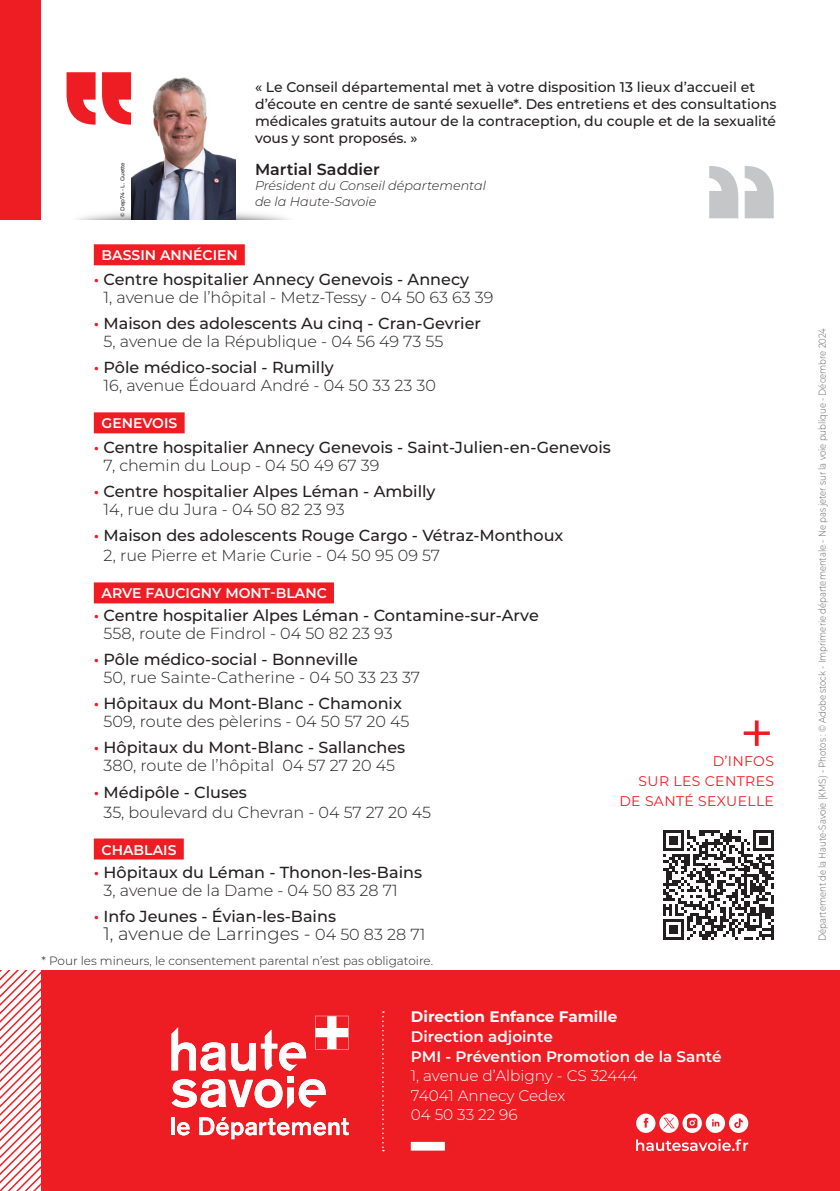
<style>
.page{position:relative;width:840px;height:1191px;background:#fff}
.page>*{position:absolute;margin:0;border:0;box-sizing:border-box;transform-origin:0 0}
.t1{font:60px "Montserrat";color:#ee1d23}
.t2{font:300 18px "Montserrat";color:#231f20}
.t3{font:500 16px/18px "Montserrat";color:#231f20}
.t4{font:300 16px/18px "Montserrat";color:#231f20}
.t5{font:600 16px "Montserrat";color:#231f20}
.t6{font:300 15.2px/19.6px "Montserrat";color:#fff}
.t7{font:600 15.2px/19.6px "Montserrat";color:#fff}
.t8{font:700 15.2px "Montserrat";color:#fff}
.t9{font:500 14px/17px "Montserrat";color:#231f20}
.t10{font:600 14px "Montserrat";color:#fff}
.t11{font:14px/20px "Montserrat";letter-spacing:.025em;color:#ee1d23;text-align:right}
.t12{font:italic 300 12.8px/15.2px "Montserrat";color:#231f20}
.t13{font:300 12px "Montserrat";color:#231f20}
.t14{font:300 10px "Montserrat";color:#636366;scale:.85 1}
.t15{font:500 5.6px "Montserrat";color:#231f20}
.s1{color:#ee1d23}
.s2{font-weight:600;color:#ee1d23}
.s3{font-weight:500}
.s4{font-weight:300}
.s5{font-size:16px}
</style>
<div class="page">
<svg style="left:709px;top:166px;width:64px;height:52px"></svg>
<div style="left:0;top:0;width:41px;height:220px;background:#ee1d23"></div>
<svg style="left:66px;top:72px;width:65px;height:53px"></svg>
<img style="left:131px;top:77px;width:105px;height:143px">
<div style="left:94px;top:244px;width:151px;height:21px;background:#ee1d23"></div>
<div style="left:94px;top:412px;width:90px;height:21px;background:#ee1d23"></div>
<div style="left:94px;top:582px;width:240px;height:21px;background:#ee1d23"></div>
<div style="left:94px;top:838px;width:90px;height:21px;background:#ee1d23"></div>
<div style="left:41px;top:970px;width:798px;height:221px;background:#ee1d23"></div>
<div style="left:410px;top:1141px;width:34px;height:9px;background:#fff"></div>
<svg style="left:382px;top:1011px;width:2px;height:140px"></svg>
<svg style="left:0;top:970px;width:41px;height:221px"></svg>
<svg style="left:636px;top:1139px;width:111px;height:12px"></svg>
<svg style="left:682px;top:1113px;width:19px;height:20px"></svg>
<svg style="left:686px;top:1117px;width:11px;height:11px"></svg>
<svg style="left:659px;top:1113px;width:19px;height:20px"></svg>
<svg style="left:635px;top:1113px;width:20px;height:20px"></svg>
<svg style="left:643px;top:1117px;width:5px;height:10px"></svg>
<svg style="left:705px;top:1113px;width:19px;height:20px"></svg>
<svg style="left:728px;top:1113px;width:19px;height:20px"></svg>
<svg style="left:733px;top:1118px;width:9px;height:10px"></svg>
<svg style="left:663px;top:1117px;width:11px;height:11px"></svg>
<svg style="left:171px;top:1079px;width:154px;height:29px"></svg>
<svg style="left:171px;top:1027px;width:135px;height:44px"></svg>
<div style="left:287px;top:1076px;width:7px;height:7px;background:#fff"></div>
<hr style="left:171px;top:1117px;width:3px;height:18px;background:#fff">
<svg style="left:177px;top:1122px;width:13px;height:13px"></svg>
<svg style="left:199px;top:1117px;width:149px;height:22px"></svg>
<svg style="left:315px;top:1015px;width:33px;height:34px"></svg>
<svg style="left:663px;top:830px;width:110px;height:110px"></svg>
<hr style="left:770px;top:925px;width:3px;height:15px;background:#231f20">
<p class="t9" style="left:255px;top:77px;width:522px">« Le Conseil départemental met à votre disposition 13 lieux d’accueil et d’écoute en centre de santé sexuelle*. Des entretiens et des consultations médicales gratuits autour de la contraception, du couple et de la sexualité vous y sont proposés. »</p>
<p class="t15" style="left:118px;top:217px;width:56px;rotate:-90deg">© Dep74 - L. Guette</p>
<p class="t10" style="left:101px;top:245px;width:145px">BASSIN ANNÉCIEN<span class="s1">..</span></p>
<p class="t4" style="left:103px;top:270px;width:391px;text-indent:-10px"><span class="s2">•</span> <span class="s3">Centre hospitalier Annecy Genevois - Annecy<br></span>1, avenue de l’hôpital - Metz-Tessy - 04 50 63 63 39</p>
<p class="t3" style="left:103px;top:314px;width:379px;text-indent:-10px"><span class="s2">•</span> Maison des adolescents Au cinq - Cran-Gevrier<br><span class="s4">5, avenue de la République - 04 56 49 73 55</span></p>
<p class="t4" style="left:103px;top:358px;width:333px;text-indent:-10px"><span class="s2">•</span> <span class="s3">Pôle médico-social - Rumilly<br></span>16, avenue Édouard André - 04 50 33 23 30</p>
<p class="t10" style="left:101px;top:413px;width:85px">GENEVOIS <span class="s1">.</span></p>
<p class="t3" style="left:103px;top:438px;width:508px;text-indent:-10px"><span class="s2">•</span> Centre hospitalier Annecy Genevois - Saint-Julien-en-Genevois<br><span class="s4">7, chemin du Loup - 04 50 49 67 39</span></p>
<p class="t3" style="left:103px;top:482px;width:333px;text-indent:-10px"><span class="s2">•</span> Centre hospitalier Alpes Léman - Ambilly<br><span class="s4">14, rue du Jura - 04 50 82 23 93</span></p>
<p class="t3" style="left:103px;top:525px;width:461px;line-height:20px;text-indent:-10px"><span class="s2">•</span> Maison des adolescents Rouge Cargo - Vétraz-Monthoux<br><span class="s4">2, rue Pierre et Marie Curie - 04 50 95 09 57</span></p>
<p class="t10" style="left:101px;top:583px;width:234px">ARVE FAUCIGNY MONT-BLANC<span class="s1">..</span></p>
<p class="t3" style="left:103px;top:606px;width:436px;text-indent:-10px"><span class="s2">•</span> Centre hospitalier Alpes Léman - Contamine-sur-Arve<br><span class="s4">558, route de Findrol - 04 50 82 23 93</span></p>
<p class="t4" style="left:103px;top:650px;width:318px;text-indent:-10px"><span class="s2">•</span> <span class="s3">Pôle médico-social - Bonneville<br></span>50, rue Sainte-Catherine - 04 50 33 23 37</p>
<p class="t4" style="left:103px;top:694px;width:307px;text-indent:-10px"><span class="s2">•</span> <span class="s3">Hôpitaux du Mont-Blanc - Chamonix<br></span>509, route des pèlerins - 04 50 57 20 45</p>
<p class="t3" style="left:94px;top:738px;width:313px;text-align:center"><span class="s2">•</span> Hôpitaux du Mont-Blanc - Sallanches<br><span class="s4">380, route de l’hôpital 04 57 27 20 45</span></p>
<p class="t4" style="left:103px;top:781px;width:329px;line-height:20px;text-indent:-10px"><span class="s2">•</span> <span class="s3">Médipôle - Cluses<br></span>35, boulevard du Chevran - 04 57 27 20 45</p>
<p class="t10" style="left:101px;top:839px;width:84px">CHABLAIS <span class="s1">.</span></p>
<p class="t3" style="left:103px;top:862px;width:320px;text-indent:-10px"><span class="s2">•</span> Hôpitaux du Léman - Thonon-les-Bains<br><span class="s4">3, avenue de la Dame - 04 50 83 28 71</span></p>
<p class="t3" style="left:94px;top:906px;width:243px"><span class="s2">•</span> Info Jeunes - Évian-les-Bains</p>
<p class="t2" style="left:104px;top:921px;width:323px">1, avenue de Larringes - <span class="s5">04 50 83 28 71</span></p>
<p class="t5" style="left:255px;top:158px;width:126px">Martial Saddier</p>
<p class="t12" style="left:255px;top:178px;width:232px">Président du Conseil départemental de la Haute-Savoie</p>
<p class="t13" style="left:41px;top:953px;width:393px">* Pour les mineurs, le consentement parental n’est pas obligatoire.</p>
<h1 class="t1" style="left:739px;top:691px;width:36px">+</h1>
<p class="t11" style="left:619px;top:770px;width:156px">SUR LES CENTRES<br>DE SANTÉ SEXUELLE</p>
<p class="t11" style="left:712px;top:750px;width:63px">D’INFOS</p>
<p class="t8" style="left:410px;top:1006px;width:208px">Direction Enfance Famille</p>
<p class="t7" style="left:410px;top:1026px;width:312px">Direction adjointe<br>PMI - Prévention Promotion de la Santé</p>
<p class="t6" style="left:410px;top:1065px;width:228px">1, avenue d’Albigny - CS 32444<br>74041 Annecy Cedex<br>04 50 33 22 96</p>
<p class="t14" style="left:815px;top:941px;width:722px;rotate:-90deg">Département de la Haute-Savoie (KMS) - Photos : © Adobe stock - Imprimerie départementale - Ne pas jeter sur la voie publique - Décembre 2024</p>
</div>
